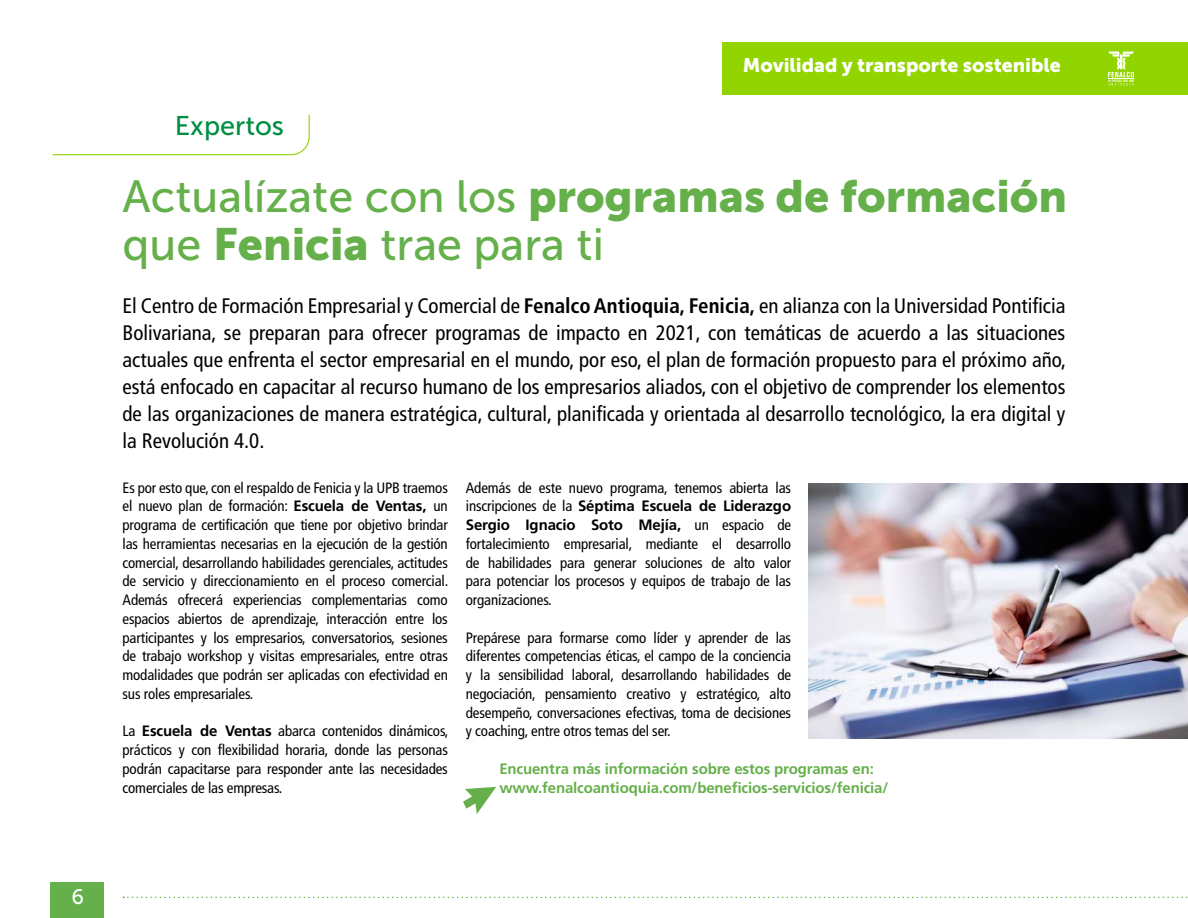
<style>
.page{position:relative;width:1188px;height:918px;background:#fff}
.page>*{position:absolute;margin:0;border:0;box-sizing:border-box;transform-origin:0 0}
.t1{font:45px "Museo Sans 900";color:#65b04b}
.t2{font:45px "Museo Sans 500";color:#65b04b}
.t3{font:27px "Museo Sans 500";color:#008e43}
.t4{font:condensed 21px/27px "Frutiger LT Std";color:#000;text-align:justify}
.t5{font:21px "Museo Sans 500";color:#fff}
.t6{font:19.5px "Museo Sans 900";color:#fff}
.t7{font:condensed 15px/18.8px "Frutiger LT Std";letter-spacing:-.01em;color:#000;text-align:justify}
.t8{font:700 15px/18.8px "Frutiger LT Std";letter-spacing:-.01em;color:#65b04b}
.s1{font-family:"Museo Sans 500"}
.s2{font-family:"Museo Sans 900"}
.s3{font-weight:700}
.s4{font-weight:700;font-stretch:normal}
</style>
<div class="page">
<div style="left:51px;top:882px;width:53px;height:36px;background:#65b04b"></div>
<svg style="left:123px;top:897px;width:1065px;height:1px"></svg>
<div style="left:723px;top:42px;width:465px;height:53px;background:#91d400"></div>
<svg style="left:1108px;top:52px;width:26px;height:34px"></svg>
<svg style="left:52px;top:114px;width:258px;height:42px"></svg>
<img style="left:808px;top:483px;width:380px;height:255px">
<svg style="left:463px;top:787px;width:33px;height:27px"></svg>
<h3 class="t5" style="left:72px;top:886px;width:14px">6</h3>
<h3 class="t6" style="left:743px;top:54px;width:319px">Movilidad y transporte sostenible</h3>
<h2 class="t3" style="left:175px;top:111px;width:111px">Expertos</h2>
<h1 class="t1" style="left:123px;top:171px;width:946px"><span class="s1">Actualízate con los</span> programas de formación</h1>
<h1 class="t2" style="left:123px;top:220px;width:483px">que <span class="s2">Fenicia</span> trae para ti</h1>
<p class="t4" style="left:123px;top:292px;width:945px">El Centro de Formación Empresarial y Comercial de <span class="s3">Fenalco Antioquia, Fenicia,</span> en alianza con la Universidad Pontificia Bolivariana, se preparan para ofrecer programas de impacto en 2021, con temáticas de acuerdo a las situaciones actuales que enfrenta el sector empresarial en el mundo, por eso, el plan de formación propuesto para el próximo año, está enfocado en capacitar al recurso humano de los empresarios aliados, con el objetivo de comprender los elementos de las organizaciones de manera estratégica, cultural, planificada y orientada al desarrollo tecnológico, la era digital y la Revolución 4.0.</p>
<p class="t7" style="left:123px;top:478px;width:327px">Es por esto que, con el respaldo de Fenicia y la UPB traemos el nuevo plan de formación: <span class="s4">Escuela de Ventas,</span> un programa de certificación que tiene por objetivo brindar las herramientas necesarias en la ejecución de la gestión comercial, desarrollando habilidades gerenciales, actitudes de servicio y direccionamiento en el proceso comercial.<br>Además ofrecerá experiencias complementarias como espacios abiertos de aprendizaje, interacción entre los participantes y los empresarios, conversatorios, sesiones de trabajo workshop y visitas empresariales, entre otras modalidades que podrán ser aplicadas con efectividad en sus roles empresariales.</p>
<p class="t7" style="left:123px;top:722px;width:327px">La <span class="s4">Escuela de Ventas</span> abarca contenidos dinámicos, prácticos y con flexibilidad horaria, donde las personas podrán capacitarse para responder ante las necesidades comerciales de las empresas.</p>
<p class="t7" style="left:466px;top:478px;width:327px">Además de este nuevo programa, tenemos abierta las inscripciones de la <span class="s4">Séptima Escuela de Liderazgo Sergio Ignacio Soto Mejía,</span> un espacio de fortalecimiento empresarial, mediante el desarrollo de habilidades para generar soluciones de alto valor para potenciar los procesos y equipos de trabajo de las organizaciones.</p>
<p class="t7" style="left:466px;top:628px;width:327px">Prepárese para formarse como líder y aprender de las diferentes competencias éticas, el campo de la conciencia y la sensibilidad laboral, desarrollando habilidades de negociación, pensamiento creativo y estratégico, alto desempeño, conversaciones efectivas, toma de decisiones y coaching, entre otros temas del ser.</p>
<p class="t8" style="left:499px;top:759px;width:390px">Encuentra más información sobre estos programas en: www.fenalcoantioquia.com/beneficios-servicios/fenicia/</p>
</div>
